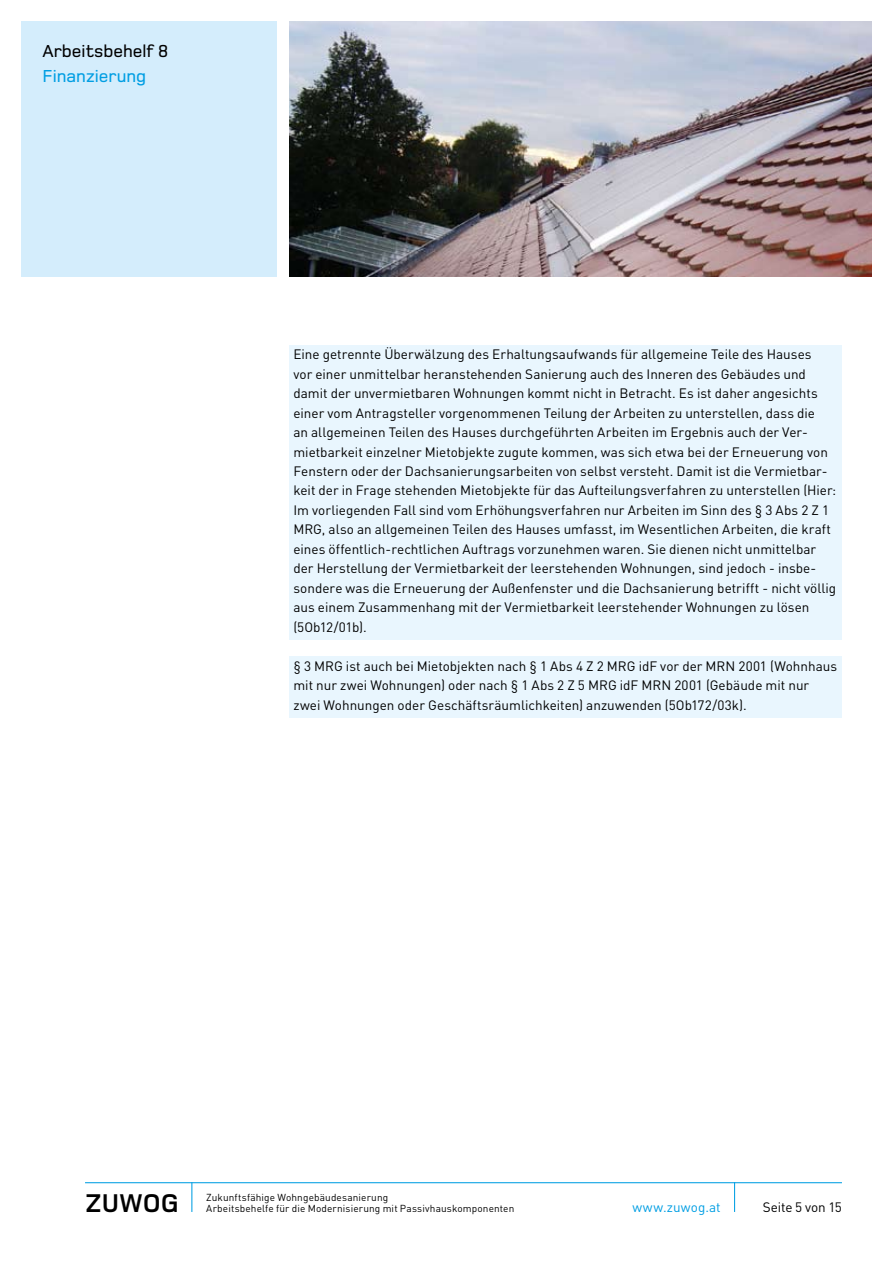
<style>
.page{position:relative;width:893px;height:1263px;background:#fff}
.page>*{position:absolute;margin:0;border:0;box-sizing:border-box;transform-origin:0 0}
.t1{font:700 26.55px "Foundry Monoline";color:#000}
.t2{font:500 18px "Foundry Monoline";color:#000}
.t3{font:500 18px "Foundry Monoline";color:#009ee3}
.t4{font:13.5px/19.5px "DIN Pro";color:#000}
.t5{font:13.5px "DIN";letter-spacing:.01em;color:#009ee3}
.t6{font:10.05px/11.6px "DIN";letter-spacing:.01em;color:#000}
</style>
<div class="page">
<hr style="left:85px;top:1182px;width:757px;height:1px;background:#009ee3">
<hr style="left:734px;top:1182px;width:1px;height:30px;background:#009ee3">
<hr style="left:191px;top:1182px;width:1px;height:30px;background:#009ee3">
<div style="left:21px;top:21px;width:255px;height:255px;background:#d4edfc"></div>
<img style="left:289px;top:21px;width:583px;height:255px">
<div style="left:289px;top:656px;width:553px;height:61px;background:#e9f6fe"></div>
<div style="left:289px;top:345px;width:553px;height:295px;background:#e9f6fe"></div>
<h2 class="t2" style="left:43px;top:41px;width:127px">Arbeitsbehelf 8</h2>
<h2 class="t3" style="left:43px;top:67px;width:105px">Finanzierung</h2>
<p class="t4" style="left:293px;top:344px;width:544px">Eine getrennte Überwälzung des Erhaltungsaufwands für allgemeine Teile des Hauses<br>vor einer unmittelbar heranstehenden Sanierung auch des Inneren des Gebäudes und damit der unvermietbaren Wohnungen kommt nicht in Betracht. Es ist daher angesichts einer vom Antragsteller vorgenommenen Teilung der Arbeiten zu unterstellen, dass die<br>an allgemeinen Teilen des Hauses durchgeführten Arbeiten im Ergebnis auch der Ver&shy;mietbarkeit einzelner Mietobjekte zugute kommen, was sich etwa bei der Erneuerung von Fenstern oder der Dachsanierungsarbeiten von selbst versteht. Damit ist die Vermietbar&shy;keit der in Frage stehenden Mietobjekte für das Aufteilungsverfahren zu unterstellen (Hier:<br>Im vorliegenden Fall sind vom Erhöhungsverfahren nur Arbeiten im Sinn des § 3 Abs 2 Z 1<br>MRG, also an allgemeinen Teilen des Hauses umfasst, im Wesentlichen Arbeiten, die kraft eines öffentlich-rechtlichen Auftrags vorzunehmen waren. Sie dienen nicht unmittelbar der Herstellung der Vermietbarkeit der leerstehenden Wohnungen, sind jedoch - insbe&shy;sondere was die Erneuerung der Außenfenster und die Dachsanierung betrifft - nicht völlig aus einem Zusammenhang mit der Vermietbarkeit leerstehender Wohnungen zu lösen (5Ob12/01b).</p>
<p class="t4" style="left:293px;top:656px;width:545px">§ 3 MRG ist auch bei Mietobjekten nach § 1 Abs 4 Z 2 MRG idF vor der MRN 2001 (Wohnhaus mit nur zwei Wohnungen) oder nach § 1 Abs 2 Z 5 MRG idF MRN 2001 (Gebäude mit nur zwei Wohnungen oder Geschäftsräumlichkeiten) anzuwenden (5Ob172/03k).</p>
<p class="t6" style="left:206px;top:1191px;width:310px">Zukunftsfähige Wohngebäudesanierung<br>Arbeitsbehelfe für die Modernisierung mit Passivhauskomponenten</p>
<p class="t5" style="left:632px;top:1199px;width:90px">www.zuwog.at</p>
<h1 class="t1" style="left:85px;top:1189px;width:95px">ZUWOG</h1>
<p class="t4" style="left:763px;top:1197px;width:81px">Seite 5 von 15</p>
</div>
